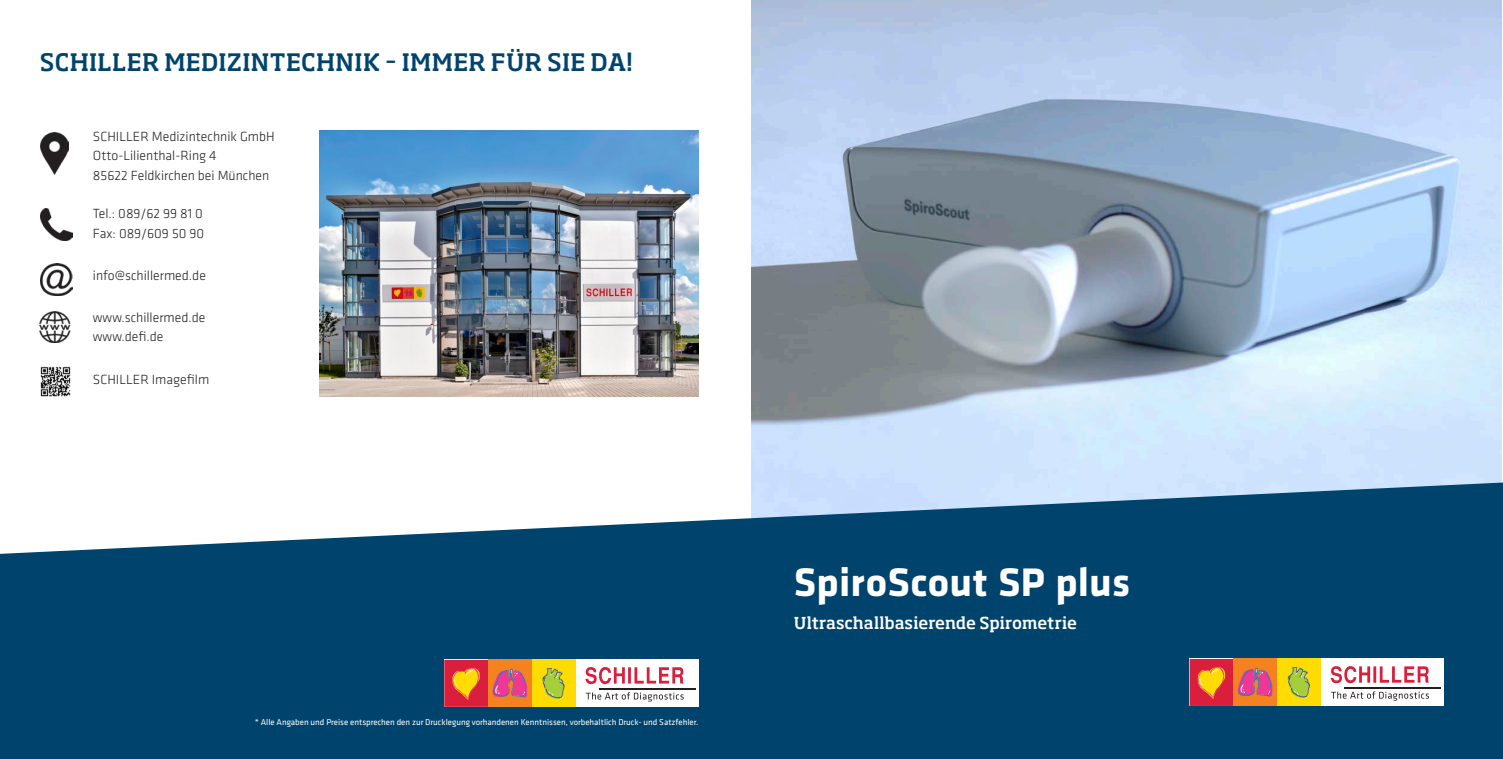
<style>
.page{position:relative;width:1503px;height:759px;background:#fff}
.page>*{position:absolute;margin:0;border:0;box-sizing:border-box;transform-origin:0 0}
.Cover_Titel{font:700 41.25px "Klavika";letter-spacing:.01em;color:#fff}
.Title_Back{font:500 23.75px "Soho Pro";letter-spacing:.015em;color:#00446d}
.Cover_Titel__Zusatz{font:500 16.25px "Soho Pro";color:#fff}
.Adress_Back{font:300 13.75px/19.2px "Klavika";color:#231f20}
.t1{font:8.75px "Klavika";color:#fff}
</style>
<div class="page">
<img style="left:751px;top:0;width:750px;height:482px">
<svg style="left:0;top:482px;width:1502px;height:276px;background:#225d81"></svg>
<img style="left:320px;top:131px;width:378px;height:265px">
<img style="left:40px;top:133px;width:28px;height:42px">
<img style="left:40px;top:208px;width:32px;height:32px">
<img style="left:40px;top:263px;width:32px;height:33px">
<img style="left:39px;top:311px;width:32px;height:31px">
<img style="left:40px;top:366px;width:31px;height:31px">
<div style="left:1189px;top:658px;width:254px;height:47px;background:#fff"></div>
<svg style="left:1331px;top:691px;width:97px;height:9px"></svg>
<hr style="left:1344px;top:687px;width:96px;height:1px;background:#231f20">
<svg style="left:1379px;top:666px;width:49px;height:16px"></svg>
<hr style="left:1373px;top:666px;width:3px;height:16px;background:#da1f3d">
<svg style="left:1330px;top:666px;width:40px;height:17px"></svg>
<div style="left:1233px;top:658px;width:44px;height:47px;background:#f58220"></div>
<svg style="left:1189px;top:658px;width:83px;height:47px"></svg>
<div style="left:1277px;top:658px;width:44px;height:47px;background:#ffdc01"></div>
<svg style="left:1287px;top:666px;width:22px;height:31px"></svg>
<div style="left:444px;top:659px;width:254px;height:47px;background:#fff"></div>
<svg style="left:586px;top:692px;width:97px;height:9px"></svg>
<hr style="left:599px;top:688px;width:96px;height:1px;background:#231f20">
<svg style="left:634px;top:667px;width:49px;height:16px"></svg>
<hr style="left:628px;top:667px;width:3px;height:16px;background:#da1f3d">
<svg style="left:585px;top:667px;width:40px;height:17px"></svg>
<div style="left:488px;top:659px;width:44px;height:47px;background:#f58220"></div>
<svg style="left:444px;top:659px;width:83px;height:47px"></svg>
<div style="left:532px;top:659px;width:44px;height:47px;background:#ffdc01"></div>
<svg style="left:542px;top:667px;width:22px;height:31px"></svg>
<p class="Title_Back" style="left:40px;top:45px;width:594px">SCHILLER MEDIZINTECHNIK – IMMER FÜR SIE DA!</p>
<p class="Adress_Back" style="left:93px;top:127px;width:183px">SCHILLER Medizintechnik GmbH<br>Otto-Lilienthal-Ring 4<br>85622 Feldkirchen bei München</p>
<p class="Adress_Back" style="left:93px;top:204px;width:113px">Tel.: 089/62 99 81 0<br>Fax: 089/609 50 90</p>
<p class="Adress_Back" style="left:93px;top:265px;width:114px">info@schillermed.de</p>
<p class="Adress_Back" style="left:93px;top:308px;width:114px">www.schillermed.de www.defi.de</p>
<p class="Adress_Back" style="left:93px;top:369px;width:118px">SCHILLER Imagefilm</p>
<p class="t1" style="left:255px;top:716px;width:445px">* Alle Angaben und Preise entsprechen den zur Drucklegung vorhandenen Kenntnissen, vorbehaltlich Druck- und Satzfehler.</p>
<p class="Cover_Titel" style="left:794px;top:552px;width:337px">SpiroScout SP plus</p>
<p class="Cover_Titel__Zusatz" style="left:794px;top:611px;width:285px">Ultraschallbasierende Spirometrie</p>
</div>
